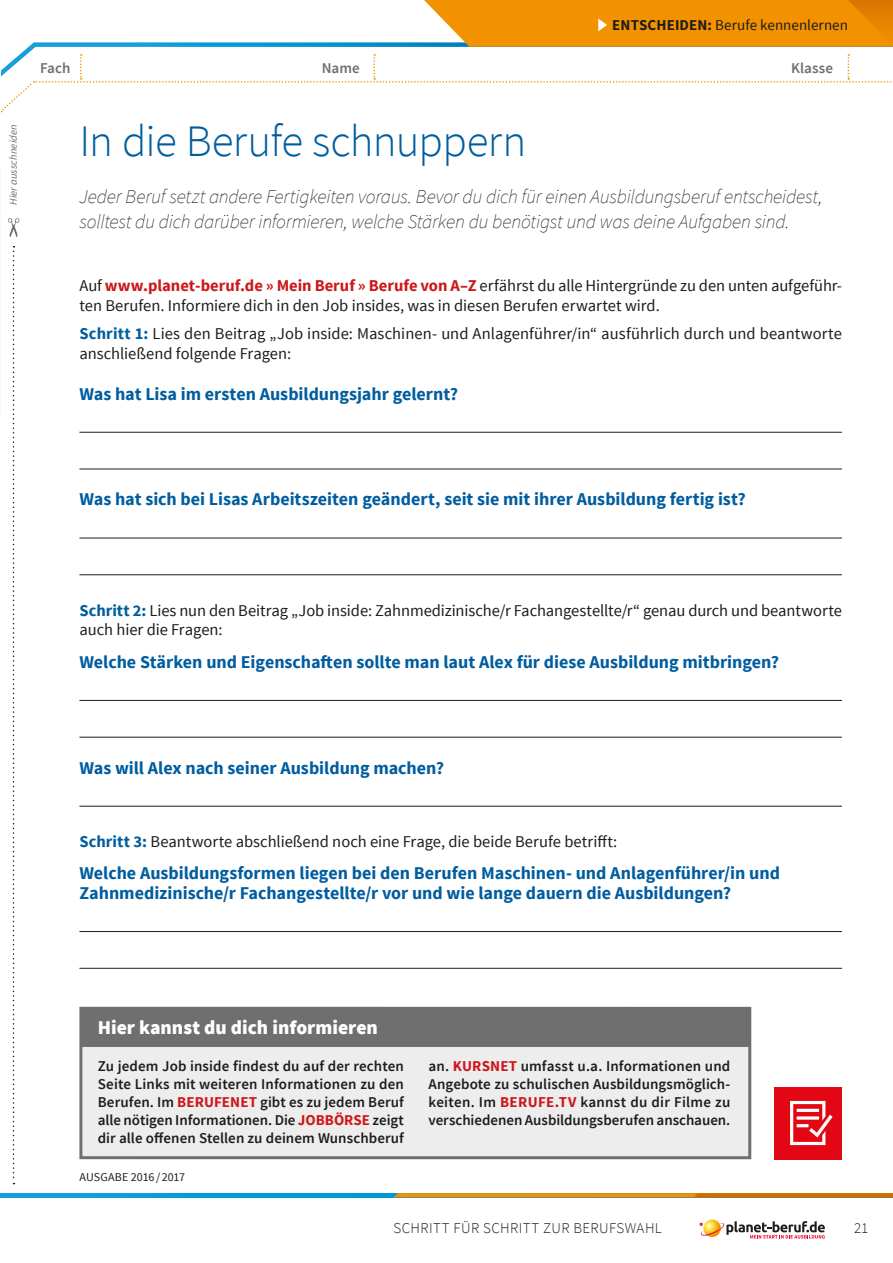
<style>
.page{position:relative;width:893px;height:1263px;background:#fff}
.page>*{position:absolute;margin:0;border:0;box-sizing:border-box;transform-origin:0 0}
.t1{font:300 45px "Source Sans Pro";letter-spacing:-.015em;color:#005d9f}
.t2{font:italic 200 19.5px/25.5px "Source Sans Pro";letter-spacing:-.01em;color:#1d1d1b}
.t3{font:900 19.5px "Source Sans Pro";color:#fff}
.t4{font:700 18px/19.5px "Source Sans Pro";color:#005d9f}
.t5{font:16.5px/19.8px "Source Sans Pro";color:#1d1d1b}
.t6{font:600 15px/18px "Source Sans Pro";color:#1d1d1b;text-align:justify}
.t7{font:300 15px "Source Sans Pro";letter-spacing:.02em;color:#1d1d1b}
.t8{font:15px "Source Sans Pro";letter-spacing:.005em;color:#1d1d1b}
.t9{font:600 15px "Source Sans Pro";letter-spacing:.005em;color:#706f6f}
.t10{font:12px "Source Sans Pro";letter-spacing:.005em;color:#1d1d1b}
.t11{font:italic 10.5px "Source Sans Pro";letter-spacing:.015em;color:#706f6f}
.s1{font-weight:700}
.s2{font-weight:700;color:#cd171a}
.s3{font-weight:700;color:#005d9f}
</style>
<div class="page">
<svg style="left:0;top:1193px;width:394px;height:4px;background:#079cd8"></svg>
<svg style="left:394px;top:1193px;width:499px;height:4px;background:#dd8307"></svg>
<svg style="left:8px;top:218px;width:11px;height:19px"></svg>
<svg style="left:13px;top:246px;width:1px;height:938px"></svg>
<hr style="left:79px;top:432px;width:763px;height:1px;background:#1d1d1b">
<hr style="left:79px;top:469px;width:763px;height:1px;background:#1d1d1b">
<hr style="left:79px;top:538px;width:763px;height:1px;background:#1d1d1b">
<hr style="left:79px;top:574px;width:763px;height:1px;background:#1d1d1b">
<hr style="left:79px;top:700px;width:763px;height:1px;background:#1d1d1b">
<hr style="left:79px;top:737px;width:763px;height:1px;background:#1d1d1b">
<hr style="left:79px;top:806px;width:763px;height:1px;background:#1d1d1b">
<hr style="left:79px;top:931px;width:763px;height:1px;background:#1d1d1b">
<hr style="left:79px;top:968px;width:763px;height:1px;background:#1d1d1b">
<div style="left:81px;top:1008px;width:669px;height:150px;background:#ededed"></div>
<div style="left:81px;top:1008px;width:669px;height:39px;background:#706f6f"></div>
<div style="left:79px;top:1007px;width:672px;height:152px;border:3px solid #706f6f"></div>
<div style="left:774px;top:1087px;width:68px;height:72px;background:#e30613"></div>
<svg style="left:790px;top:1101px;width:43px;height:44px"></svg>
<svg style="left:703px;top:1219px;width:18px;height:18px"></svg>
<svg style="left:700px;top:1221px;width:125px;height:17px"></svg>
<svg style="left:1px;top:0;width:892px;height:112px"></svg>
<p class="t8" style="left:612px;top:16px;width:237px"><span class="s1">ENTSCHEIDEN:</span> Berufe kennenlernen</p>
<p class="t9" style="left:40px;top:58px;width:32px">Fach</p>
<p class="t9" style="left:322px;top:58px;width:40px">Name</p>
<p class="t9" style="left:791px;top:58px;width:43px">Klasse</p>
<p class="t11" style="left:7px;top:205px;width:82px;rotate:-90deg">Hier ausschneiden</p>
<h1 class="t1" style="left:80px;top:113px;width:448px">In die Berufe schnuppern</h1>
<p class="t2" style="left:80px;top:184px;width:744px">Jeder Beruf setzt andere Fertigkeiten voraus. Bevor du dich für einen Ausbildungsberuf entscheidest, solltest du dich darüber informieren, welche Stärken du benötigst und was deine Aufgaben sind.</p>
<p class="t5" style="left:79px;top:276px;width:764px">Auf <span class="s2">www.planet-beruf.de » Mein Beruf » Berufe von A–Z</span> erfährst du alle Hintergründe zu den unten aufgeführ&shy;ten Berufen. Informiere dich in den Job insides, was in diesen Berufen erwartet wird.</p>
<p class="t5" style="left:79px;top:324px;width:764px"><span class="s3">Schritt 1:</span> Lies den Beitrag „Job inside: Maschinen- und Anlagenführer/in“ ausführlich durch und beantworte anschließend folgende Fragen:</p>
<p class="t4" style="left:79px;top:384px;width:380px">Was hat Lisa im ersten Ausbildungsjahr gelernt?</p>
<p class="t4" style="left:79px;top:490px;width:668px">Was hat sich bei Lisas Arbeitszeiten geändert, seit sie mit ihrer Ausbildung fertig ist?</p>
<p class="t5" style="left:79px;top:600px;width:764px"><span class="s3">Schritt 2:</span> Lies nun den Beitrag „Job inside: Zahnmedizinische/r Fachangestellte/r“ genau durch und beantworte auch hier die Fragen:</p>
<p class="t4" style="left:79px;top:653px;width:701px">Welche Stärken und Eigenschaften sollte man laut Alex für diese Ausbildung mitbringen?</p>
<p class="t4" style="left:79px;top:758px;width:366px">Was will Alex nach seiner Ausbildung machen?</p>
<p class="t5" style="left:79px;top:832px;width:539px"><span class="s3">Schritt 3:</span> Beantworte abschließend noch eine Frage, die beide Berufe betrifft:</p>
<p class="t4" style="left:79px;top:864px;width:702px">Welche Ausbildungsformen liegen bei den Berufen Maschinen- und Anlagenführer/in und<br>Zahnmedizinische/r Fachangestellte/r vor und wie lange dauern die Ausbildungen?</p>
<p class="t3" style="left:98px;top:1015px;width:282px">Hier kannst du dich informieren</p>
<p class="t6" style="left:98px;top:1057px;width:308px">Zu jedem Job inside findest du auf der rechten Seite Links mit weiteren Informationen zu den Berufen. Im <span class="s2">BERUFENET</span> gibt es zu jedem Beruf alle nötigen Informationen. Die <span class="s2">JOBBÖRSE</span> zeigt dir alle offenen Stellen zu deinem Wunschberuf</p>
<p class="t6" style="left:428px;top:1057px;width:303px">an. <span class="s2">KURSNET</span> umfasst u.a. Informationen und Angebote zu schulischen Ausbildungsmöglich&shy;keiten. Im <span class="s2">BERUFE.TV</span> kannst du dir Filme zu verschiedenen Ausbildungsberufen anschauen.</p>
<p class="t10" style="left:80px;top:1170px;width:107px">AUSGABE 2016 / 2017</p>
<p class="t7" style="left:394px;top:1219px;width:270px">SCHRITT FÜR SCHRITT ZUR BERUFSWAHL</p>
<p class="t7" style="left:854px;top:1219px;width:16px">21</p>
</div>
